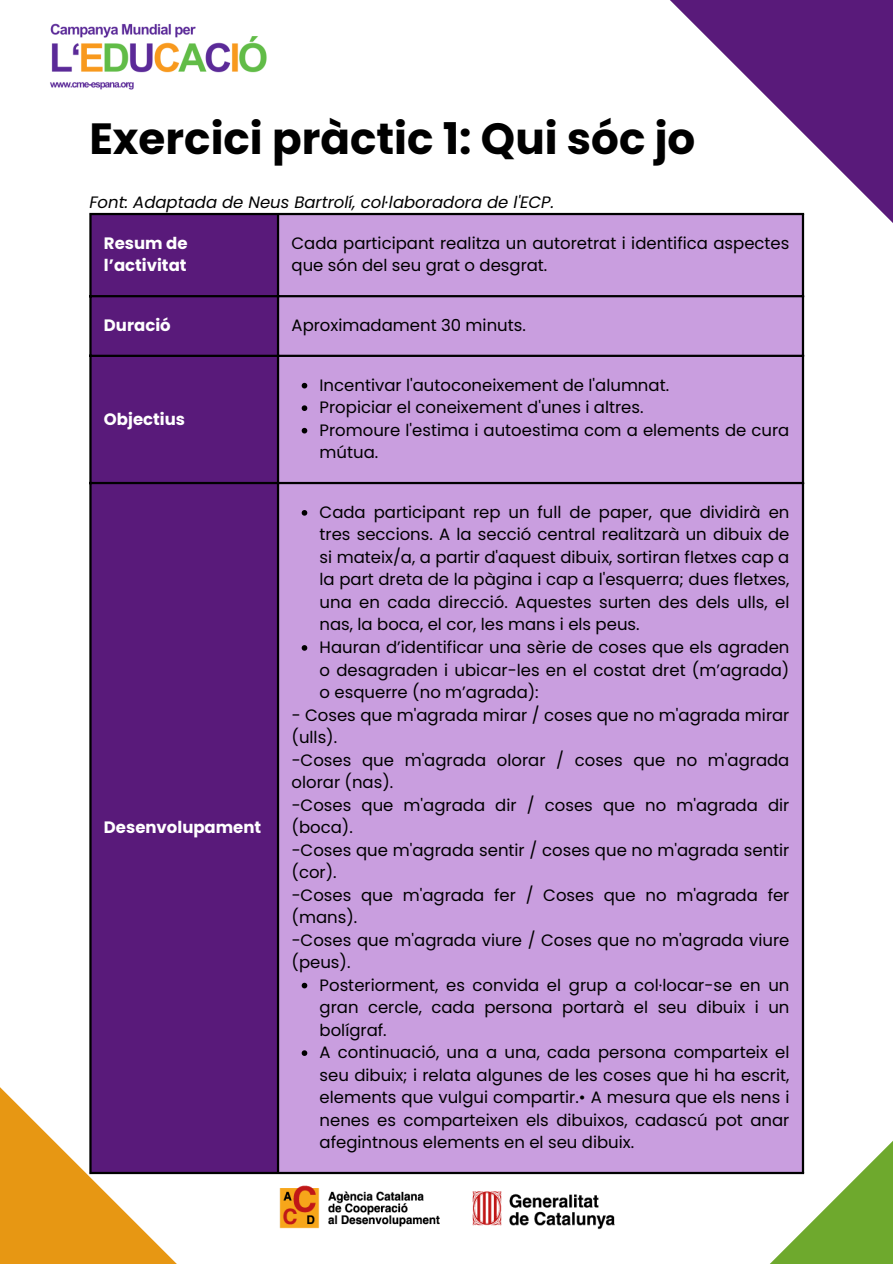
<style>
.page{position:relative;width:893px;height:1264px;background:#fff}
.page>*{position:absolute;margin:0;border:0;box-sizing:border-box;transform-origin:0 0}
.t1{font:700 43.65px "Poppins";color:#000}
.t2{font:16.5px/22.5px "Poppins";color:#000}
.t3{font:italic 16.5px "Poppins";color:#000}
.t4{font:700 16.5px/22.5px "Poppins";color:#fff}
</style>
<div class="page">
<svg style="left:0;top:1087px;width:279px;height:176px"></svg>
<svg style="left:559px;top:0;width:333px;height:609px"></svg>
<svg style="left:559px;top:991px;width:333px;height:272px"></svg>
<img style="left:278px;top:1182px;width:337px;height:48px">
<img style="left:50px;top:23px;width:217px;height:67px">
<div style="left:92px;top:215px;width:185px;height:956px;background:#591a7a"></div>
<div style="left:279px;top:215px;width:522px;height:956px;background:#c99edf"></div>
<svg style="left:301px;top:383px;width:6px;height:5px"></svg>
<svg style="left:301px;top:405px;width:6px;height:6px"></svg>
<svg style="left:301px;top:428px;width:6px;height:5px"></svg>
<svg style="left:301px;top:510px;width:6px;height:5px"></svg>
<svg style="left:301px;top:645px;width:6px;height:5px"></svg>
<svg style="left:301px;top:982px;width:6px;height:6px"></svg>
<svg style="left:301px;top:1050px;width:6px;height:5px"></svg>
<hr style="left:89px;top:215px;width:3px;height:956px;background:#000">
<hr style="left:277px;top:215px;width:2px;height:956px;background:#000">
<hr style="left:801px;top:215px;width:3px;height:956px;background:#000">
<hr style="left:89px;top:213px;width:715px;height:2px;background:#000">
<hr style="left:89px;top:295px;width:715px;height:2px;background:#000">
<hr style="left:89px;top:355px;width:715px;height:2px;background:#000">
<hr style="left:89px;top:482px;width:715px;height:2px;background:#000">
<hr style="left:89px;top:1171px;width:715px;height:3px;background:#000">
<p class="t1" style="left:89px;top:108px;width:607px">Exercici pràctic 1: Qui sóc jo</p>
<p class="t3" style="left:89px;top:190px;width:466px">Font: Adaptada de Neus Bartrolí, col·laboradora de l'ECP.</p>
<p class="t4" style="left:104px;top:232px;width:85px">Resum de l’activitat</p>
<p class="t2" style="left:291px;top:232px;width:499px">Cada participant realitza un autoretrat i identifica aspectes que són del seu grat o desgrat.</p>
<p class="t4" style="left:104px;top:314px;width:68px">Duració</p>
<p class="t2" style="left:291px;top:314px;width:236px">Aproximadament 30 minuts.</p>
<p class="t4" style="left:104px;top:407px;width:83px">Objectius</p>
<p class="t4" style="left:104px;top:816px;width:159px">Desenvolupament</p>
<p class="t2" style="left:319px;top:374px;width:351px">Incentivar l'autoconeixement de l'alumnat.</p>
<p class="t2" style="left:319px;top:396px;width:325px">Propiciar el coneixement d'unes i altres.</p>
<p class="t2" style="left:319px;top:419px;width:471px">Promoure l'estima i autoestima com a elements de cura mútua.</p>
<p class="t2" style="left:319px;top:501px;width:471px;text-align:justify">Cada participant rep un full de paper, que dividirà en tres seccions. A la secció central realitzarà un dibuix de si mateix/a, a partir d'aquest dibuix, sortiran fletxes cap a la part dreta de la pàgina i cap a l'esquerra; dues fletxes, una en cada direcció. Aquestes surten des dels ulls, el nas, la boca, el cor, les mans i els peus.</p>
<p class="t2" style="left:319px;top:636px;width:471px;text-align:justify">Hauran d’identificar una sèrie de coses que els agraden o desagraden i ubicar-les en el costat dret (m’agrada) o esquerre (no m’agrada):</p>
<p class="t2" style="left:291px;top:703px;width:499px">− Coses que m'agrada mirar / coses que no m'agrada mirar (ulls).</p>
<p class="t2" style="left:291px;top:748px;width:499px">−Coses que m'agrada olorar / coses que no m'agrada olorar (nas).</p>
<p class="t2" style="left:291px;top:793px;width:499px">−Coses que m'agrada dir / coses que no m'agrada dir (boca).</p>
<p class="t2" style="left:291px;top:838px;width:499px">−Coses que m'agrada sentir / coses que no m'agrada sentir (cor).</p>
<p class="t2" style="left:291px;top:883px;width:499px">−Coses que m'agrada fer / Coses que no m'agrada fer (mans).</p>
<p class="t2" style="left:291px;top:928px;width:499px">−Coses que m'agrada viure / Coses que no m'agrada viure (peus).</p>
<p class="t2" style="left:319px;top:973px;width:471px;text-align:justify">Posteriorment, es convida el grup a col·locar-se en un gran cercle, cada persona portarà el seu dibuix i un bolígraf.</p>
<p class="t2" style="left:319px;top:1041px;width:471px;text-align:justify">A continuació, una a una, cada persona comparteix el seu dibuix; i relata algunes de les coses que hi ha escrit, elements que vulgui compartir.• A mesura que els nens i nenes es comparteixen els dibuixos, cadascú pot anar afegintnous elements en el seu dibuix.</p>
</div>
